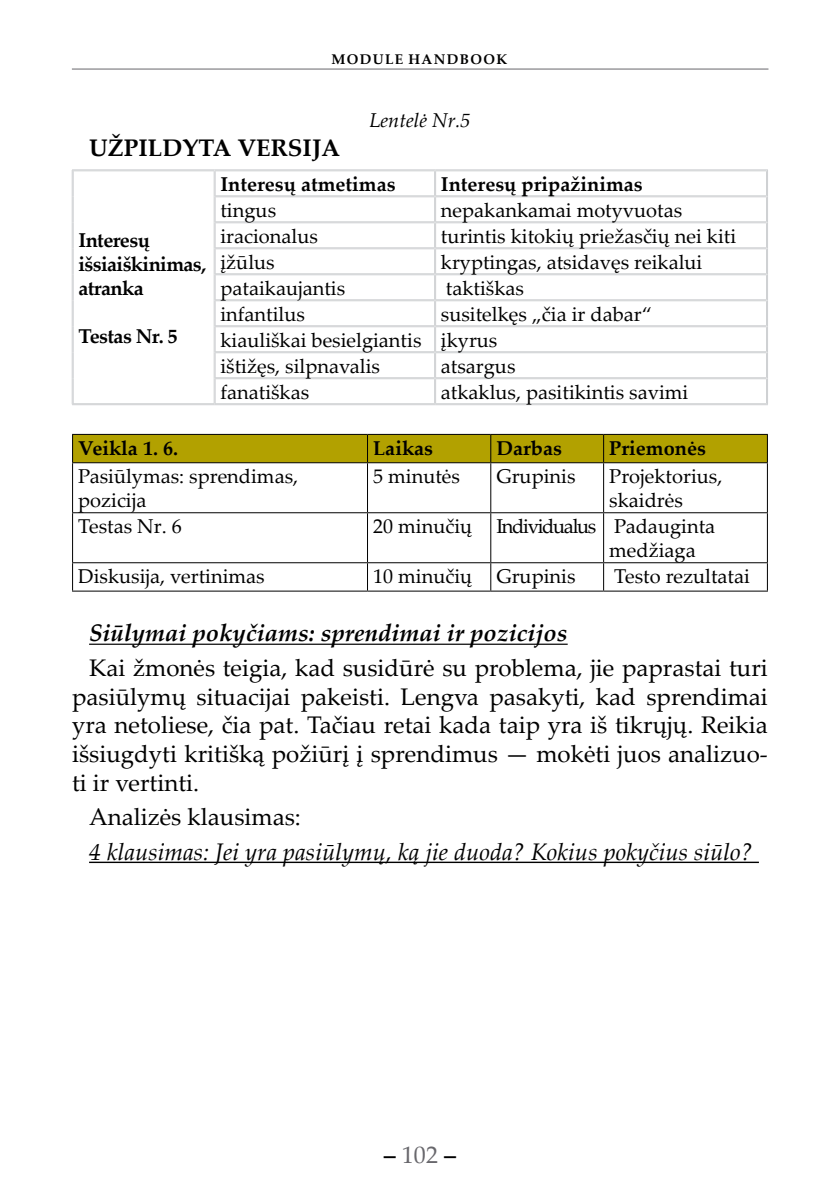
<style>
.page{position:relative;width:840px;height:1191px;background:#fff}
.page>*{position:absolute;margin:0;border:0;box-sizing:border-box;transform-origin:0 0}
.t1{font:24px/28.8px "Palatino Linotype";color:#000;text-align:justify}
.t2{font:italic 24px "Palatino Linotype";color:#000}
.t3{font:italic 700 24px "Palatino Linotype";color:#000}
.t4{font:700 24px "Palatino Linotype";color:#000}
.t5{font:24px "Palatino Linotype";color:#68676c}
.t6{font:20px/24px "Palatino Linotype";color:#000}
.t7{font:700 20px "Palatino Linotype";color:#000}
.t8{font:700 20px/24px "Palatino Linotype";letter-spacing:-.03em;color:#000}
.t9{font:italic 20px "Palatino Linotype";color:#000}
.t10{font:700 14px "Palatino Linotype";letter-spacing:.1em;color:#000}
.s1{font-weight:700;color:#000}
</style>
<div class="page">
<hr style="left:72px;top:69px;width:696px;height:1px;background:#68676c">
<hr style="left:89px;top:643px;width:478px;height:2px;background:#000">
<hr style="left:89px;top:861px;width:669px;height:2px;background:#000">
<hr style="left:72px;top:169px;width:143px;height:1px;background:#ced0d2">
<hr style="left:73px;top:170px;width:141px;height:1px;background:#ced0d2">
<hr style="left:215px;top:169px;width:220px;height:1px;background:#ced0d2">
<hr style="left:215px;top:170px;width:219px;height:1px;background:#ced0d2">
<hr style="left:435px;top:169px;width:332px;height:1px;background:#ced0d2">
<hr style="left:435px;top:170px;width:331px;height:1px;background:#ced0d2">
<hr style="left:215px;top:195px;width:219px;height:1px;background:#ced0d2">
<hr style="left:215px;top:196px;width:219px;height:1px;background:#ced0d2">
<hr style="left:435px;top:195px;width:331px;height:1px;background:#ced0d2">
<hr style="left:435px;top:196px;width:331px;height:1px;background:#ced0d2">
<hr style="left:215px;top:221px;width:219px;height:1px;background:#ced0d2">
<hr style="left:215px;top:222px;width:219px;height:1px;background:#ced0d2">
<hr style="left:435px;top:221px;width:331px;height:1px;background:#ced0d2">
<hr style="left:435px;top:222px;width:331px;height:1px;background:#ced0d2">
<hr style="left:215px;top:247px;width:219px;height:1px;background:#ced0d2">
<hr style="left:215px;top:248px;width:219px;height:1px;background:#ced0d2">
<hr style="left:435px;top:247px;width:331px;height:1px;background:#ced0d2">
<hr style="left:435px;top:248px;width:331px;height:1px;background:#ced0d2">
<hr style="left:215px;top:273px;width:219px;height:1px;background:#ced0d2">
<hr style="left:215px;top:274px;width:219px;height:1px;background:#ced0d2">
<hr style="left:435px;top:273px;width:331px;height:1px;background:#ced0d2">
<hr style="left:435px;top:274px;width:331px;height:1px;background:#ced0d2">
<hr style="left:215px;top:299px;width:219px;height:1px;background:#ced0d2">
<hr style="left:215px;top:300px;width:219px;height:1px;background:#ced0d2">
<hr style="left:435px;top:299px;width:331px;height:1px;background:#ced0d2">
<hr style="left:435px;top:300px;width:331px;height:1px;background:#ced0d2">
<hr style="left:215px;top:325px;width:219px;height:1px;background:#ced0d2">
<hr style="left:215px;top:326px;width:219px;height:1px;background:#ced0d2">
<hr style="left:435px;top:325px;width:331px;height:1px;background:#ced0d2">
<hr style="left:435px;top:326px;width:331px;height:1px;background:#ced0d2">
<hr style="left:215px;top:351px;width:219px;height:1px;background:#ced0d2">
<hr style="left:215px;top:352px;width:219px;height:1px;background:#ced0d2">
<hr style="left:435px;top:351px;width:331px;height:1px;background:#ced0d2">
<hr style="left:435px;top:352px;width:331px;height:1px;background:#ced0d2">
<hr style="left:215px;top:377px;width:219px;height:1px;background:#ced0d2">
<hr style="left:215px;top:378px;width:219px;height:1px;background:#ced0d2">
<hr style="left:435px;top:377px;width:331px;height:1px;background:#ced0d2">
<hr style="left:435px;top:378px;width:331px;height:1px;background:#ced0d2">
<hr style="left:73px;top:403px;width:141px;height:1px;background:#ced0d2">
<hr style="left:72px;top:404px;width:143px;height:1px;background:#ced0d2">
<hr style="left:215px;top:403px;width:219px;height:1px;background:#ced0d2">
<hr style="left:215px;top:404px;width:220px;height:1px;background:#ced0d2">
<hr style="left:435px;top:403px;width:331px;height:1px;background:#ced0d2">
<hr style="left:435px;top:404px;width:332px;height:1px;background:#ced0d2">
<svg style="left:72px;top:170px;width:2px;height:234px"></svg>
<svg style="left:214px;top:171px;width:2px;height:232px"></svg>
<svg style="left:434px;top:171px;width:2px;height:232px"></svg>
<svg style="left:765px;top:170px;width:2px;height:234px"></svg>
<div style="left:72px;top:434px;width:695px;height:28px;background:#b2a100"></div>
<hr style="left:72px;top:462px;width:295px;height:1px;background:#000">
<hr style="left:72px;top:463px;width:1px;height:49px;background:#000">
<hr style="left:367px;top:462px;width:123px;height:1px;background:#000">
<hr style="left:367px;top:463px;width:1px;height:49px;background:#000">
<hr style="left:490px;top:462px;width:113px;height:1px;background:#000">
<hr style="left:490px;top:463px;width:1px;height:49px;background:#000">
<hr style="left:603px;top:462px;width:164px;height:1px;background:#000">
<hr style="left:602px;top:463px;width:1px;height:49px;background:#000">
<hr style="left:766px;top:463px;width:1px;height:49px;background:#000">
<hr style="left:72px;top:512px;width:295px;height:1px;background:#000">
<hr style="left:72px;top:513px;width:1px;height:49px;background:#000">
<hr style="left:367px;top:512px;width:123px;height:1px;background:#000">
<hr style="left:367px;top:513px;width:1px;height:49px;background:#000">
<hr style="left:490px;top:512px;width:113px;height:1px;background:#000">
<hr style="left:490px;top:513px;width:1px;height:49px;background:#000">
<hr style="left:603px;top:512px;width:164px;height:1px;background:#000">
<hr style="left:602px;top:513px;width:1px;height:49px;background:#000">
<hr style="left:766px;top:513px;width:1px;height:49px;background:#000">
<hr style="left:72px;top:562px;width:295px;height:1px;background:#000">
<svg style="left:72px;top:563px;width:1px;height:27px"></svg>
<hr style="left:367px;top:562px;width:123px;height:1px;background:#000">
<svg style="left:367px;top:563px;width:1px;height:27px"></svg>
<hr style="left:490px;top:562px;width:113px;height:1px;background:#000">
<svg style="left:490px;top:563px;width:1px;height:27px"></svg>
<hr style="left:603px;top:562px;width:164px;height:1px;background:#000">
<svg style="left:766px;top:563px;width:1px;height:27px"></svg>
<hr style="left:72px;top:590px;width:295px;height:1px;background:#000">
<hr style="left:367px;top:590px;width:123px;height:1px;background:#000">
<hr style="left:490px;top:590px;width:113px;height:1px;background:#000">
<hr style="left:603px;top:590px;width:164px;height:1px;background:#000">
<p class="t10" style="left:331px;top:50px;width:177px">MODULE HANDBOOK</p>
<p class="t4" style="left:89px;top:131px;width:252px">UŽPILDYTA VERSIJA</p>
<p class="t9" style="left:369px;top:106px;width:103px">Lentelė Nr.5</p>
<p class="t8" style="left:78px;top:227px;width:129px">Interesų išsiaiškinimas, atranka</p>
<p class="t7" style="left:78px;top:322px;width:101px">Testas Nr. 5</p>
<p class="t7" style="left:220px;top:170px;width:176px">Interesų atmetimas</p>
<p class="t7" style="left:440px;top:170px;width:203px">Interesų pripažinimas</p>
<p class="t6" style="left:220px;top:197px;width:57px">tingus</p>
<p class="t6" style="left:440px;top:197px;width:243px">nepakankamai motyvuotas</p>
<p class="t6" style="left:220px;top:223px;width:99px">iracionalus</p>
<p class="t6" style="left:440px;top:223px;width:297px">turintis kitokių priežasčių nei kiti</p>
<p class="t6" style="left:220px;top:249px;width:56px">įžūlus</p>
<p class="t6" style="left:440px;top:249px;width:263px">kryptingas, atsidavęs reikalui</p>
<p class="t6" style="left:220px;top:275px;width:126px">pataikaujantis</p>
<p class="t6" style="left:445px;top:275px;width:80px">taktiškas</p>
<p class="t6" style="left:220px;top:301px;width:86px">infantilus</p>
<p class="t6" style="left:220px;top:300px;width:432px;line-height:26px;text-indent:220px">susitelkęs „čia ir dabar“ kiauliškai besielgiantis įkyrus<br>ištižęs, silpnavalis</p>
<p class="t6" style="left:440px;top:353px;width:76px">atsargus</p>
<p class="t6" style="left:220px;top:379px;width:90px">fanatiškas</p>
<p class="t6" style="left:440px;top:379px;width:249px">atkaklus, pasitikintis savimi</p>
<p class="t7" style="left:78px;top:434px;width:101px">Veikla 1. 6.</p>
<p class="t7" style="left:373px;top:434px;width:61px">Laikas</p>
<p class="t7" style="left:496px;top:434px;width:67px">Darbas</p>
<p class="t7" style="left:609px;top:434px;width:98px">Priemonės</p>
<p class="t6" style="left:78px;top:463px;width:221px">Pasiūlymas: sprendimas, pozicija</p>
<p class="t6" style="left:373px;top:463px;width:88px">5 minutės</p>
<p class="t6" style="left:496px;top:463px;width:80px">Grupinis</p>
<p class="t6" style="left:609px;top:463px;width:114px">Projektorius, skaidrės</p>
<p class="t6" style="left:78px;top:513px;width:105px">Testas Nr. 6</p>
<p class="t6" style="left:609px;top:513px;width:107px;text-indent:-236px">20 minučių Individualus Padauginta medžiaga</p>
<p class="t6" style="left:78px;top:563px;width:188px">Diskusija, vertinimas</p>
<p class="t6" style="left:373px;top:563px;width:204px">10 minučių Grupinis</p>
<p class="t6" style="left:614px;top:563px;width:137px">Testo rezultatai</p>
<p class="t3" style="left:89px;top:616px;width:480px">Siūlymai pokyčiams: sprendimai ir pozicijos</p>
<p class="t1" style="left:72px;top:652px;width:697px;text-indent:17px">Kai žmonės teigia, kad susidūrė su problema, jie paprastai turi pasiūlymų situacijai pakeisti. Lengva pasakyti, kad sprendimai yra netoliese, čia pat. Tačiau retai kada taip yra iš tikrųjų. Reikia išsiugdyti kritišką požiūrį į sprendimus — mokėti juos analizuo&shy;ti ir vertinti.</p>
<p class="t1" style="left:89px;top:802px;width:213px">Analizės klausimas:</p>
<p class="t2" style="left:89px;top:834px;width:665px">4 klausimas: Jei yra pasiūlymų, ką jie duoda? Kokius pokyčius siūlo?</p>
<p class="t5" style="left:384px;top:1138px;width:73px"><span class="s1">–</span> 102 <span class="s1">–</span></p>
</div>
